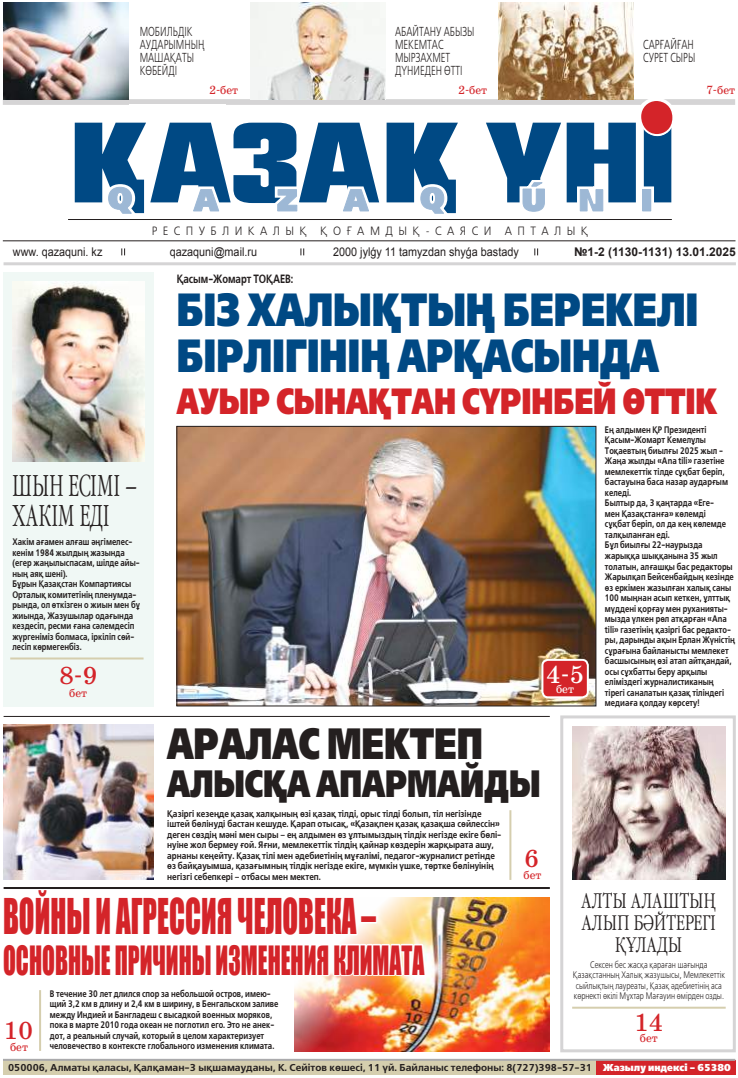
<style>
.page{position:relative;width:738px;height:1078px;background:#fff}
.page>*{position:absolute;margin:0;border:0;box-sizing:border-box;transform-origin:0 0}
.t1{font:900 46.4px/45.5px "DS Free Set";letter-spacing:-.005em;color:#004984;scale:.74 1}
.t2{font:45.2px "Impact";color:#d42429;scale:.64 1}
.t3{font:900 43.7px "DS Free Set";letter-spacing:-.005em;color:#241f1f;scale:.74 1}
.t4{font:900 38px "DS Free Set";letter-spacing:-.005em;color:#241f1f;scale:.74 1}
.t5{font:37px "Impact";color:#d42429;scale:.64 1}
.t6{font:900 36.4px "DS Free Set";letter-spacing:-.005em;color:#d42429;scale:.74 1}
.t7{font:300 condensed 30px/30px "DS Garamond";letter-spacing:-.005em;color:#241f1f;scale:.72 1}
.t8{font:25px "DS School";color:#d42429}
.t9{font:25px "DS School";color:#fff}
.t10{font:300 condensed 21px/22px "DS Garamond";letter-spacing:-.005em;color:#241f1f;text-align:center;scale:.86 1}
.t11{font:13px/13px "DS Free Set";color:#241f1f;scale:.7 1}
.t12{font:12px "Arial";color:#241f1f;scale:.9 1}
.t13{font:12px "DS Free Set";letter-spacing:.5em;color:#241f1f;scale:.9 1}
.t14{font:12px "DS School";color:#d42429}
.t15{font:700 12px "Arial";color:#241f1f}
.t16{font:700 12px "DS Free Set";letter-spacing:-.005em;color:#241f1f;scale:.79 1}
.t17{font:12px "DS School";color:#fff}
.t18{font:700 10px "DS Free Set";color:#241f1f}
.t19{font:700 9.5px/10.5px "DS Free Set";color:#241f1f;scale:.8 1}
.t20{font:700 9.5px/10.5px "DS Free Set";color:#241f1f;scale:.85 1}
.t21{font:9.5px/10.5px "DS Free Set";color:#241f1f;text-align:center;scale:.76 1}
.s1{font-weight:900;color:#fff}
</style>
<div class="page">
<div style="left:560px;top:715px;width:175px;height:337px;border:3px solid #d5d4d5"></div>
<div style="left:3px;top:1060px;width:593px;height:14px;background:#d5ceae"></div>
<div style="left:595px;top:1060px;width:139px;height:14px;background:#d42429"></div>
<hr style="left:3px;top:1058px;width:731px;height:2px;background:#aaaaac">
<hr style="left:4px;top:262px;width:731px;height:3px;background:#d5d4d5">
<svg style="left:121px;top:248px;width:4px;height:7px"></svg>
<svg style="left:300px;top:248px;width:4px;height:7px"></svg>
<svg style="left:534px;top:248px;width:4px;height:7px"></svg>
<hr style="left:3px;top:240px;width:732px;height:1px;background:#241f1f">
<hr style="left:571px;top:1006px;width:154px;height:2px;background:#d5ceae">
<svg style="left:3px;top:98px;width:731px;height:122px"></svg>
<div style="left:129px;top:105px;width:97px;height:11px;background:#fff"></div>
<hr style="left:4px;top:886px;width:545px;height:2px;background:#241f1f">
<hr style="left:4px;top:715px;width:545px;height:1px;background:#241f1f">
<img style="left:3px;top:724px;width:150px;height:143px">
<hr style="left:509px;top:810px;width:2px;height:69px;background:#d5ceae">
<img style="left:427px;top:897px;width:122px;height:154px">
<img style="left:3px;top:3px;width:126px;height:97px">
<img style="left:251px;top:3px;width:134px;height:97px">
<img style="left:498px;top:3px;width:134px;height:97px">
<div style="left:3px;top:272px;width:150px;height:435px;background:#f0f8f5"></div>
<hr style="left:10px;top:657px;width:133px;height:2px;background:#d5ceae">
<img style="left:12px;top:281px;width:132px;height:180px">
<img style="left:572px;top:726px;width:153px;height:153px">
<img style="left:178px;top:428px;width:415px;height:276px">
<div style="left:176px;top:426px;width:419px;height:280px;border:1px solid #241f1f"></div>
<div style="left:542px;top:659px;width:45px;height:38px;background:#d42429;border-radius:6px"></div>
<div style="left:541px;top:658px;width:47px;height:40px;border:2px solid #fff;border-radius:6px"></div>
<svg style="left:3px;top:867px;width:424px;height:208px"></svg>
<h3 class="t11" style="left:139px;top:25px;width:94px">МОБИЛЬДІК<br>АУДАРЫМНЫҢ<br>МАШАҚАТЫ<br>КӨБЕЙДІ</h3>
<h3 class="t11" style="left:395px;top:25px;width:115px">АБАЙТАНУ АБЫЗЫ<br>МЕКЕМТАС<br>МЫРЗАХМЕТ<br>ДҮНИЕДЕН ӨТТІ</h3>
<h3 class="t11" style="left:642px;top:38px;width:76px">САРҒАЙҒАН<br>СУРЕТ СЫРЫ</h3>
<p class="t14" style="left:209px;top:83px;width:31px">2-бет</p>
<p class="t14" style="left:457px;top:83px;width:31px">2-бет</p>
<p class="t14" style="left:705px;top:83px;width:31px">7-бет</p>
<p class="t13" style="left:152px;top:224px;width:486px">РЕСПУБЛИКАЛЫҚ ҚОҒАМДЫҚ-САЯСИ АПТАЛЫҚ</p>
<p class="t12" style="left:13px;top:243px;width:101px">www. qazaquni. kz</p>
<p class="t12" style="left:170px;top:243px;width:98px">qazaquni@mail.ru</p>
<p class="t12" style="left:333px;top:243px;width:207px">2000 jylǵy 11 tamyzdan shyǵa bastady</p>
<p class="t15" style="left:573px;top:243px;width:163px">№1-2 (1130-1131) 13.01.2025</p>
<p class="t16" style="left:176px;top:271px;width:149px">Қасым-Жомарт ТОҚАЕВ:</p>
<h3 class="t7" style="left:12px;top:472px;width:175px">ШЫН ЕСІМІ –<br>ХАКІМ ЕДІ</h3>
<p class="t19" style="left:12px;top:537px;width:161px">Хакім ағамен алғаш әңгімелес&shy;кенім 1984 жылдың жазында (егер жаңылыспасам, шілде айы&shy;ның аяқ шені).<br>Бұрын Қазақстан Компартиясы<br>Орталық комитетінің пленумда&shy;рында, ол өткізген о жиын мен бұ жиында, Жазушылар одағында кездесіп, ресми ғана сәлемдесіп жүргеніміз болмаса, іркіліп сөй&shy;лесіп көрмегенбіз.</p>
<h3 class="t8" style="left:59px;top:663px;width:39px">8-9</h3>
<p class="t14" style="left:69px;top:686px;width:19px">бет</p>
<h1 class="t1" style="left:176px;top:287px;width:706px">БІЗ ХАЛЫҚТЫҢ БЕРЕКЕЛІ<br>БІРЛІГІНІҢ АРҚАСЫНДА</h1>
<h3 class="t6" style="left:176px;top:378px;width:731px">АУЫР СЫНАҚТАН СҮРІНБЕЙ ӨТТІК</h3>
<h3 class="t9" style="left:546px;top:661px;width:39px">4-5</h3>
<h3 class="t3" style="left:167px;top:715px;width:427px">АРАЛАС МЕКТЕП</h3>
<h3 class="t4" style="left:167px;top:759px;width:505px">АЛЫСҚА АПАРМАЙДЫ</h3>
<p class="t20" style="left:167px;top:808px;width:394px">Қазіргі кезеңде қазақ халқының өзі қазақ тілді, орыс тілді болып, тіл негізінде іштей бөлінуді бастан кешуде. Қарап отысақ, «Қазақпен қазақ қазақша сөйлессін» деген сөздің мәні мен сыры – ең алдымен өз ұлтымыздың тілдік негізде екіге бөлі&shy;нуіне жол бермеу ғой. Яғни, мемлекеттік тілдің қайнар көздерін жарқырата ашу, арнаны кеңейту. Қазақ тілі мен әдебиетінің мұғалімі, педагог-журналист ретінде өз байқауымша, қазағымның тілдік негізде екіге, мүмкін үшке, төртке бөлінуінің негізгі себепкері – отбасы мен мектеп.</p>
<h3 class="t8" style="left:524px;top:845px;width:16px">6</h3>
<p class="t14" style="left:523px;top:868px;width:19px">бет</p>
<p class="t17" style="left:555px;top:683px;width:19px">бет</p>
<p class="t19" style="left:604px;top:424px;width:164px">Ең алдымен ҚР Президенті<br>Қасым-Жомарт Кемелұлы<br>Тоқаевтың биылғы 2025 жыл -<br>Жаңа жылды «Аna tili» газетіне мемлекеттік тілде сұқбат беріп, бастауына баса назар аударғым келеді.<br>Былтыр да, 3 қаңтарда «Еге-<br>мен Қазақстанға» көлемді<br>сұқбат беріп, ол да кең көлемде талқыланған еді.<br>Бұл биылғы 22-наурызда жарыққа шыққанына 35 жыл толатын, алғашқы бас редакторы<br>Жарылқап Бейсенбайдың кезінде өз еркімен жазылған халық саны<br>100 мыңнан асып кеткен, ұлттық мүддені қорғау мен руханияты&shy;мызда үлкен рөл атқарған «Аna tili» газетінің қазіргі бас редакто&shy;ры, дарынды ақын Ерлан Жүністің сұрағына байланысты мемлекет басшысының өзі атап айтқандай, осы сұхбатты беру арқылы еліміздегі журналистиканың тірегі саналатын қазақ тіліндегі медиаға қолдау көрсету!</p>
<h2 class="t2" style="left:3px;top:881px;width:583px">ВОЙНЫ И АГРЕССИЯ ЧЕЛОВЕКА –</h2>
<h3 class="t5" style="left:3px;top:931px;width:659px">ОСНОВНЫЕ ПРИЧИНЫ ИЗМЕНЕНИЯ КЛИМАТА</h3>
<h3 class="t8" style="left:4px;top:1017px;width:31px">10</h3>
<p class="t14" style="left:10px;top:1040px;width:19px">бет</p>
<p class="t19" style="left:50px;top:988px;width:287px">В течение 30 лет длился спор за небольшой остров, имею&shy;щий 3,2 км в длину и 2,4 км в ширину, в Бенгальском заливе между Индией и Бангладеш с высадкой военных моряков, пока в марте 2010 года океан не поглотил его. Это не анек&shy;дот, а реальный случай, который в целом характеризует человечество в контексте глобального изменения климата.</p>
<h3 class="t10" style="left:581px;top:890px;width:158px">АЛТЫ АЛАШТЫҢ<br>АЛЫП БӘЙТЕРЕГІ<br>ҚҰЛАДЫ</h3>
<p class="t21" style="left:572px;top:959px;width:201px">Сексен бес жасқа қараған шағында Қазақстанның Халық жазушысы, Мемлекеттік сыйлықтың лауреаты, Қазақ әдебиетінің аса көрнекті өкілі Мұхтар Мағауин өмірден озды.</p>
<p class="t14" style="left:634px;top:1031px;width:30px"><sup>14</sup>бет</p>
<p class="t18" style="left:8px;top:1061px;width:723px">050006, Алматы қаласы, Қалқаман-3 ықшамауданы, К. Сейітов көшесі, 11 үй. Байланыс телефоны: 8(727)398-57-31 <span class="s1">Жазылу индексі – 65380</span></p>
</div>
